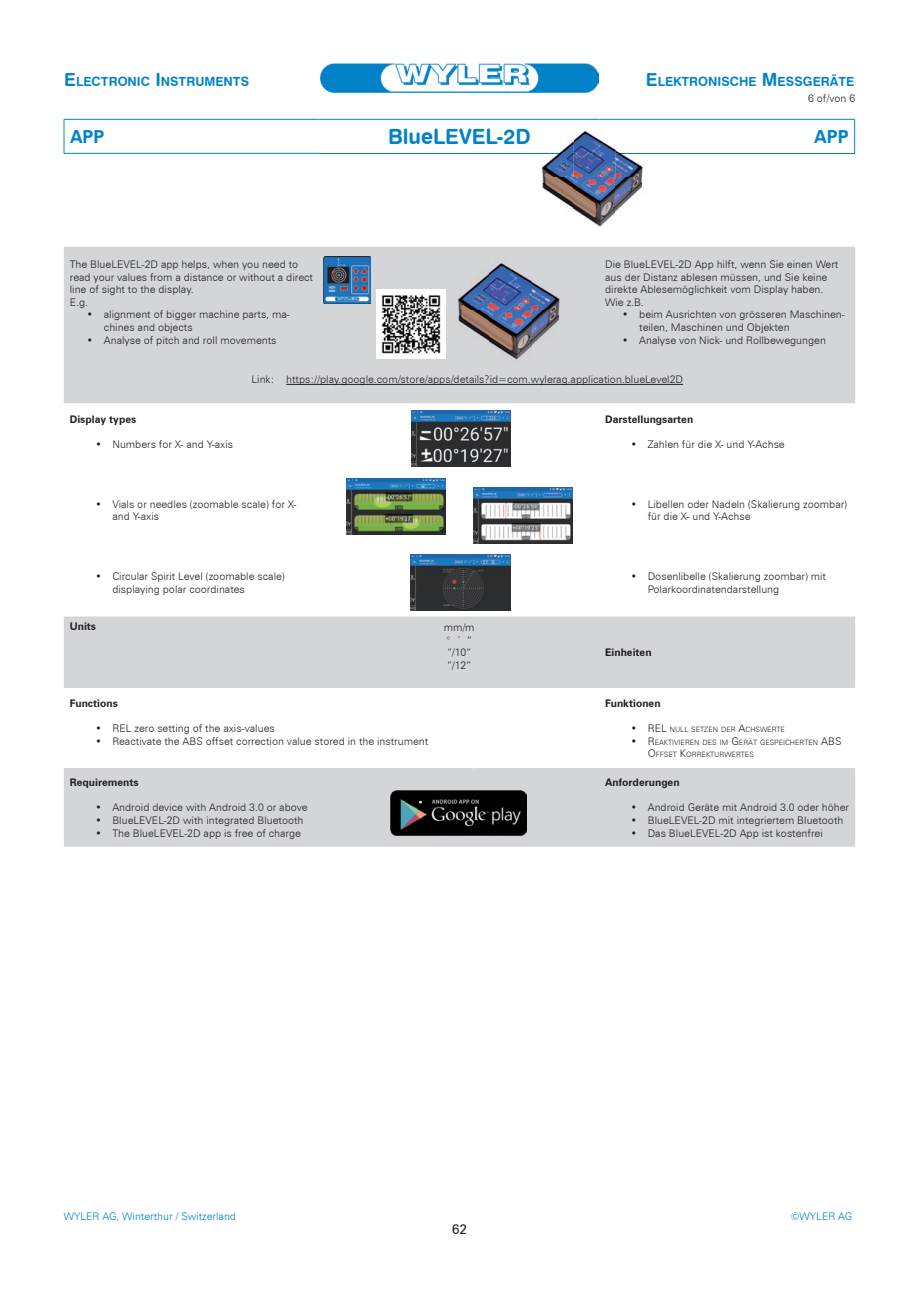
<style>
.page{position:relative;width:919px;height:1289px;background:#fff}
.page>*{position:absolute;margin:0;border:0;box-sizing:border-box;transform-origin:0 0}
.t1{font:21px "Swiss 721 BT Bold Rounded";color:#0082c9}
.t2{font:700 18px "Zurich BT";color:#0082c9}
.t3{font:13.5px "Zurich BT";color:#231f20}
.t4{font:12.6px "Swiss 721 BT Bold Rounded";color:#0082c9}
.t5{font:300 10.5px/12.6px "Zurich BT";color:#231f20}
.t6{font:700 10.5px "Zurich BT";color:#231f20}
.t7{font:300 10.5px "Zurich BT";color:#0082c9}
.t8{font:300 10.5px "Zurich BT";color:#231f20}
.t9{font:300 7.35px/12.6px "Zurich BT";color:#231f20}
.s1{font-size:18px}
.s2{font-style:inherit}
.s3{font-size:10.5px}
</style>
<div class="page">
<img style="left:321px;top:64px;width:277px;height:28px">
<hr style="left:64px;top:119px;width:255px;height:1px;background:#0082c9">
<hr style="left:64px;top:119px;width:1px;height:34px;background:#0082c9">
<hr style="left:319px;top:119px;width:280px;height:1px;background:#0082c9">
<hr style="left:599px;top:119px;width:255px;height:1px;background:#0082c9">
<hr style="left:854px;top:119px;width:1px;height:34px;background:#0082c9">
<hr style="left:64px;top:153px;width:255px;height:1px;background:#0082c9">
<hr style="left:319px;top:153px;width:280px;height:1px;background:#0082c9">
<hr style="left:599px;top:153px;width:255px;height:1px;background:#0082c9">
<div style="left:64px;top:247px;width:791px;height:441px;background:#d4d5d7"></div>
<svg style="left:64px;top:403px;width:791px;height:213px"></svg>
<div style="left:64px;top:768px;width:791px;height:78px;background:#d4d5d7"></div>
<hr style="left:286px;top:384px;width:397px;height:1px;background:#231f20">
<img style="left:447px;top:259px;width:128px;height:102px">
<img style="left:376px;top:289px;width:69px;height:70px">
<img style="left:411px;top:410px;width:99px;height:56px">
<img style="left:346px;top:478px;width:99px;height:56px">
<img style="left:473px;top:488px;width:99px;height:56px">
<img style="left:410px;top:555px;width:100px;height:55px">
<img style="left:391px;top:790px;width:135px;height:45px">
<img style="left:323px;top:256px;width:47px;height:47px">
<img style="left:541px;top:131px;width:102px;height:96px">
<img style="left:541px;top:153px;width:102px;height:1px">
<p class="t4" style="left:64px;top:73px;width:186px"><span class="s1">E</span>LECTRONIC <span class="s1">I</span>NSTRUMENTS</p>
<p class="t4" style="left:646px;top:73px;width:210px"><span class="s1">E</span>LEKTRONISCHE <span class="s1">M</span>ESSGERÄTE</p>
<p class="t5" style="left:808px;top:91px;width:48px">6 of/von 6</p>
<h2 class="t2" style="left:70px;top:126px;width:36px">APP</h2>
<h1 class="t1" style="left:388px;top:124px;width:144px">BlueLEVEL<span class="s2">-2D</span></h1>
<h2 class="t2" style="left:814px;top:126px;width:36px">APP</h2>
<p class="t5" style="left:605px;top:258px;width:235px">Die BlueLEVEL-2D App hilft, wenn Sie einen Wert aus der Distanz ablesen müssen, und Sie keine direkte Ablesemöglichkeit vom Display haben.<br>Wie z.B.</p>
<p class="t5" style="left:639px;top:308px;width:207px;text-indent:-17px">• beim Ausrichten von grösseren Maschinen&shy;teilen, Maschinen und Objekten</p>
<p class="t5" style="left:622px;top:333px;width:205px">• Analyse von Nick- und Rollbewegungen</p>
<p class="t5" style="left:251px;top:373px;width:433px">Link: https://play.google.com/store/apps/details?id=com.wylerag.application.blueLevel2D</p>
<p class="t5" style="left:70px;top:258px;width:245px">The BlueLEVEL-2D app helps, when you need to read your values from a distance or without a direct line of sight to the display.<br>E.g.</p>
<p class="t5" style="left:104px;top:308px;width:187px;text-indent:-17px">• alignment of bigger machine parts, ma&shy;chines and objects</p>
<p class="t5" style="left:87px;top:333px;width:191px">• Analyse of pitch and roll movements</p>
<p class="t6" style="left:70px;top:412px;width:68px">Display types</p>
<p class="t5" style="left:95px;top:437px;width:139px">• Numbers for X- and Y-axis</p>
<p class="t6" style="left:605px;top:412px;width:90px">Darstellungsarten</p>
<p class="t5" style="left:630px;top:437px;width:155px">• Zahlen für die X- und Y-Achse</p>
<p class="t5" style="left:112px;top:497px;width:185px;text-indent:-17px">• Vials or needles (zoomable scale) for X&shy;and Y-axis</p>
<p class="t5" style="left:647px;top:497px;width:201px;text-indent:-17px">• Libellen oder Nadeln (Skalierung zoombar) für die X- und Y-Achse</p>
<p class="t5" style="left:112px;top:570px;width:174px;text-indent:-17px">• Circular Spirit Level (zoomable scale) displaying polar coordinates</p>
<p class="t5" style="left:647px;top:570px;width:180px;text-indent:-17px">• Dosenlibelle (Skalierung zoombar) mit<br>Polarkoordinatendarstellung</p>
<p class="t6" style="left:70px;top:620px;width:28px">Units</p>
<p class="t5" style="left:443px;top:620px;width:32px">mm/m ° ´ “ “/10“</p>
<p class="t8" style="left:447px;top:658px;width:25px">“/12“</p>
<p class="t6" style="left:70px;top:696px;width:50px">Functions</p>
<p class="t5" style="left:95px;top:722px;width:181px">• REL zero setting of the axis-values</p>
<p class="t5" style="left:95px;top:734px;width:334px">• Reactivate the ABS offset correction value stored in the instrument</p>
<p class="t6" style="left:70px;top:776px;width:70px">Requirements</p>
<p class="t5" style="left:95px;top:801px;width:214px">• Android device with Android 3.0 or above</p>
<p class="t5" style="left:95px;top:813px;width:210px">• BlueLEVEL-2D with integrated Bluetooth</p>
<p class="t5" style="left:95px;top:826px;width:207px">• The BlueLEVEL-2D app is free of charge</p>
<p class="t6" style="left:605px;top:646px;width:48px">Einheiten</p>
<p class="t6" style="left:605px;top:696px;width:57px">Funktionen</p>
<p class="t9" style="left:630px;top:723px;width:156px"><span class="s3">• REL</span> NULL SETZEN DER <span class="s3">A</span>CHSWERTE</p>
<p class="t9" style="left:647px;top:735px;width:195px;text-indent:-17px"><span class="s3">• R</span>EAKTIVIEREN DES IM <span class="s3">G</span>ERÄT GESPEICHERTEN <span class="s3">ABS<br>O</span>FFSET <span class="s3">K</span>ORREKTURWERTES</p>
<p class="t6" style="left:605px;top:776px;width:76px">Anforderungen</p>
<p class="t5" style="left:630px;top:801px;width:220px">• Android Geräte mit Android 3.0 oder höher</p>
<p class="t5" style="left:630px;top:813px;width:214px">• BlueLEVEL-2D mit integriertem Bluetooth</p>
<p class="t5" style="left:630px;top:826px;width:193px">• Das BlueLEVEL-2D App ist kostenfrei</p>
<p class="t7" style="left:64px;top:1210px;width:174px">WYLER AG, Winterthur / Switzerland</p>
<p class="t7" style="left:790px;top:1210px;width:63px">©WYLER AG</p>
<p class="t3" style="left:452px;top:1221px;width:16px">62</p>
</div>
